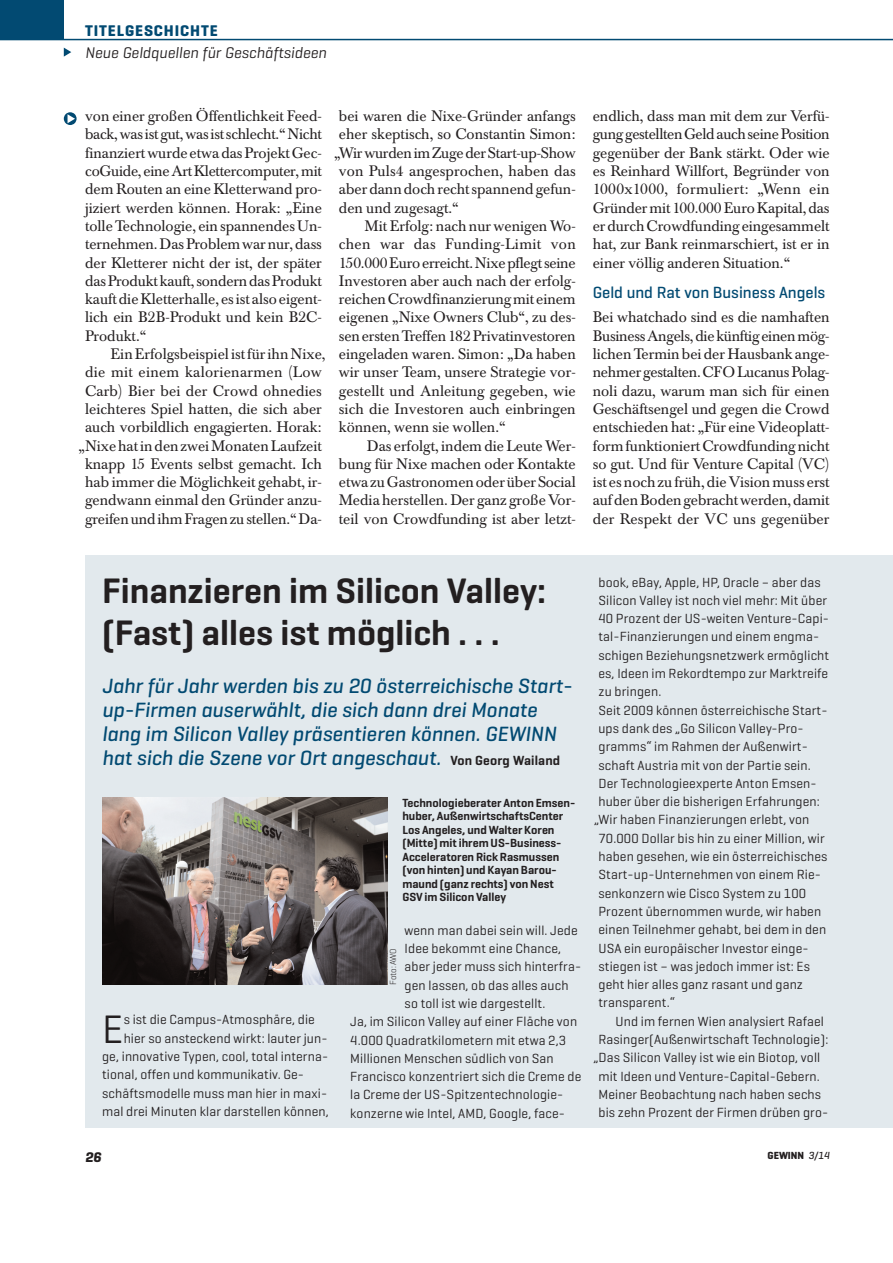
<style>
.page{position:relative;width:893px;height:1263px;background:#fff}
.page>*{position:absolute;margin:0;border:0;box-sizing:border-box;transform-origin:0 0}
.t1{font:40.35px "Geogrotesque";color:#231f20}
.t2{font:600 36px/42px "Geogrotesque";color:#231f20}
.t3{font:italic 500 21px/24px "Geogrotesque";color:#024a72}
.t4{font:500 16.5px "Geogrotesque";color:#024a72}
.t5{font:italic 15.75px "Geogrotesque";color:#231f20}
.t6{font:700 15.75px "Geogrotesque";letter-spacing:.055em;color:#024a72}
.t7{font:15px/18.3px "Baskerville BE";color:#231f20;text-align:justify}
.t8{font:15px "Baskerville BE";letter-spacing:.02em;color:#231f20}
.t9{font:italic 700 14.25px "Geogrotesque";color:#231f20}
.t10{font:13.5px "Geogrotesque";letter-spacing:.01em;color:#231f20}
.t11{font:600 12px/13.5px "Geogrotesque";color:#231f20}
.t12{font:700 10.5px "Geogrotesque";color:#231f20}
.t13{font:300 9px "Geogrotesque";letter-spacing:-.025em;color:#231f20}
.s1{font-weight:600;font-style:normal;font-size:13.5px;color:#231f20}
.s2{font-weight:500;font-style:italic}
</style>
<div class="page">
<div style="left:0;top:0;width:64px;height:40px;background:#024a72"></div>
<hr style="left:0;top:39px;width:892px;height:1px;background:#024a72">
<svg style="left:64px;top:48px;width:7px;height:9px"></svg>
<svg style="left:64px;top:112px;width:13px;height:13px"></svg>
<div style="left:85px;top:555px;width:807px;height:573px;background:#e2e9ed"></div>
<img style="left:102px;top:798px;width:285px;height:186px">
<p class="t6" style="left:85px;top:22px;width:134px">TITELGESCHICHTE</p>
<p class="t5" style="left:85px;top:44px;width:243px">Neue Geldquellen für Geschäftsideen</p>
<p class="t7" style="left:85px;top:109px;width:238px">von einer großen Öffentlichkeit Feed&shy;back, was ist gut, was ist schlecht.“ Nicht finanziert wurde etwa das Projekt Gec&shy;coGuide, eine Art Klettercomputer, mit dem Routen an eine Kletterwand pro&shy;jiziert werden können. Horak: „Eine tolle Technologie, ein spannendes Un&shy;ternehmen. Das Problem war nur, dass der Kletterer nicht der ist, der später das Produkt kauft, sondern das Produkt kauft die Kletterhalle, es ist also eigent&shy;lich ein B2B-Produkt und kein B2C-Produkt.“</p>
<p class="t7" style="left:78px;top:346px;width:248px;text-align:right">Ein Erfolgsbeispiel ist für ihn Nixe,<br>die mit einem kalorienarmen (Low Carb) Bier bei der Crowd ohnedies leichteres Spiel hatten, die sich aber auch vorbildlich engagierten. Horak: „Nixe hat in den zwei Monaten Laufzeit knapp 15 Events selbst gemacht. Ich hab immer die Möglichkeit gehabt, ir&shy;gendwann einmal den Gründer anzu&shy;greifen und ihm Fragen zu stellen.“ Da-</p>
<p class="t7" style="left:339px;top:109px;width:238px">bei waren die Nixe-Gründer anfangs</p>
<p class="t7" style="left:339px;top:127px;width:238px">eher skeptisch, so Constantin Simon:</p>
<p class="t7" style="left:334px;top:145px;width:243px">„Wir wurden im Zuge der Start-up-Show</p>
<p class="t7" style="left:339px;top:163px;width:238px">von Puls4 angesprochen, haben das</p>
<p class="t7" style="left:339px;top:182px;width:238px">aber dann doch recht spannend gefun-</p>
<p class="t7" style="left:339px;top:200px;width:121px">den und zugesagt.“</p>
<p class="t7" style="left:364px;top:218px;width:213px">Mit Erfolg: nach nur wenigen Wo-</p>
<p class="t8" style="left:339px;top:238px;width:238px">chen war das Funding-Limit von</p>
<p class="t7" style="left:339px;top:255px;width:238px">150.000 Euro erreicht. Nixe pflegt seine</p>
<p class="t7" style="left:339px;top:273px;width:238px">Investoren aber auch nach der erfolg-</p>
<p class="t7" style="left:339px;top:292px;width:238px">reichen Crowdfinanzierung mit einem</p>
<p class="t7" style="left:339px;top:310px;width:238px">eigenen „Nixe Owners Club“, zu des-</p>
<p class="t7" style="left:339px;top:328px;width:238px">sen ersten Treffen 182 Privatinvestoren</p>
<p class="t7" style="left:339px;top:346px;width:238px">eingeladen waren. Simon: „Da haben</p>
<p class="t7" style="left:339px;top:365px;width:238px">wir unser Team, unsere Strategie vor-</p>
<p class="t7" style="left:339px;top:383px;width:238px">gestellt und Anleitung gegeben, wie</p>
<p class="t7" style="left:339px;top:401px;width:238px">sich die Inves toren auch einbringen</p>
<p class="t7" style="left:339px;top:420px;width:168px">können, wenn sie wollen.“</p>
<p class="t7" style="left:367px;top:438px;width:210px">Das erfolgt, indem die Leute Wer-</p>
<p class="t7" style="left:339px;top:456px;width:238px">bung für Nixe machen oder Kontakte</p>
<p class="t7" style="left:339px;top:475px;width:238px">etwa zu Gastronomen oder über Social</p>
<p class="t7" style="left:339px;top:493px;width:238px">Media herstellen. Der ganz große Vor-</p>
<p class="t7" style="left:339px;top:511px;width:238px">teil von Crowdfunding ist aber letzt-</p>
<p class="t7" style="left:592px;top:109px;width:238px">endlich, dass man mit dem zur Verfü&shy;gung gestellten Geld auch seine Position gegenüber der Bank stärkt. Oder wie es Reinhard Willfort, Begründer von 1000x1000, formuliert: „Wenn ein Gründer mit 100.000 Euro Kapital, das er durch Crowdfunding eingesammelt hat, zur Bank reinmarschiert, ist er in einer völlig anderen Situation.“</p>
<p class="t4" style="left:592px;top:287px;width:234px">Geld und Rat von Business Angels</p>
<p class="t7" style="left:592px;top:310px;width:238px">Bei whatchado sind es die namhaften Business Angels, die künftig einen mög&shy;lichen Termin bei der Hausbank ange&shy;nehmer gestalten. CFO Lucanus Polag - noli dazu, warum man sich für einen Geschäftsengel und gegen die Crowd entschieden hat: „Für eine Videoplatt&shy;form funktioniert Crowdfunding nicht so gut. Und für Venture Capital (VC) ist es noch zu früh, die Vision muss erst auf den Boden gebracht werden, damit der Respekt der VC uns gegenüber</p>
<h2 class="t2" style="left:102px;top:573px;width:445px">Finanzieren im Silicon Valley: (Fast) alles ist möglich . . .</h2>
<h3 class="t3" style="left:102px;top:676px;width:472px">Jahr für Jahr werden bis zu 20 österreichische Start&shy;up-Firmen auserwählt, die sich dann drei Monate lang im Silicon Valley präsentieren können. GEWINN hat sich die Szene vor Ort angeschaut. <span class="s1">Von Georg Wailand</span></h3>
<p class="t11" style="left:402px;top:797px;width:174px">Technologieberater Anton Emsen&shy;huber, AußenwirtschaftsCenter<br>Los Angeles, und Walter Koren (Mitte) mit ihrem US-Business-<br>Acceleratoren Rick Rasmussen (von hinten) und Kayan Barou&shy;maund (ganz rechts) von Nest<br>GSV im Silicon Valley</p>
<h1 class="t1" style="left:102px;top:1014px;width:23px">E</h1>
<p class="t10" style="left:124px;top:1015px;width:193px">s ist die Campus-Atmosphäre, die</p>
<p class="t10" style="left:124px;top:1033px;width:205px">hier so ansteckend wirkt: lauter jun-</p>
<p class="t10" style="left:102px;top:1052px;width:227px">ge, innovative Typen, cool, total interna-</p>
<p class="t10" style="left:102px;top:1070px;width:203px">tional, offen und kommunikativ. Ge-</p>
<p class="t10" style="left:102px;top:1088px;width:226px">schäftsmodelle muss man hier in maxi-</p>
<p class="t10" style="left:102px;top:1106px;width:228px">mal drei Minuten klar darstellen können,</p>
<p class="t10" style="left:404px;top:925px;width:175px">wenn man dabei sein will. Jede</p>
<p class="t10" style="left:404px;top:944px;width:158px">Idee bekommt eine Chance,</p>
<p class="t10" style="left:404px;top:962px;width:178px">aber jeder muss sich hinterfra-</p>
<p class="t10" style="left:404px;top:980px;width:165px">gen lassen, ob das alles auch</p>
<p class="t10" style="left:404px;top:999px;width:142px">so toll ist wie dargestellt.</p>
<p class="t10" style="left:350px;top:1017px;width:228px">Ja, im Silicon Valley auf einer Fläche von</p>
<p class="t10" style="left:350px;top:1035px;width:217px">4.000 Quadratkilometern mit etwa 2,3</p>
<p class="t10" style="left:350px;top:1053px;width:205px">Millionen Menschen südlich von San</p>
<p class="t10" style="left:350px;top:1072px;width:233px">Francisco konzentriert sich die Creme de</p>
<p class="t10" style="left:350px;top:1090px;width:215px">la Creme der US-Spitzentechnologie-</p>
<p class="t10" style="left:350px;top:1108px;width:216px">konzerne wie Intel, AMD, Google, face-</p>
<p class="t13" style="left:390px;top:985px;width:37px;rotate:-90deg">Foto: AWO</p>
<p class="t10" style="left:598px;top:577px;width:224px">book, eBay, Apple, HP, Oracle – aber das</p>
<p class="t10" style="left:598px;top:595px;width:230px">Silicon Valley ist noch viel mehr: Mit über</p>
<p class="t10" style="left:598px;top:614px;width:232px">40 Prozent der US-weiten Venture-Capi-</p>
<p class="t10" style="left:598px;top:632px;width:222px">tal-Finanzierungen und einem engma-</p>
<p class="t10" style="left:598px;top:650px;width:232px">schigen Beziehungsnetzwerk ermöglicht</p>
<p class="t10" style="left:598px;top:669px;width:231px">es, Ideen im Rekordtempo zur Marktreife</p>
<p class="t10" style="left:598px;top:687px;width:64px">zu bringen.</p>
<p class="t10" style="left:598px;top:705px;width:231px">Seit 2009 können österreichische Start-</p>
<p class="t10" style="left:598px;top:723px;width:207px">ups dank des „Go Silicon Valley-Pro-</p>
<p class="t10" style="left:598px;top:742px;width:211px">gramms“ im Rahmen der Außenwirt-</p>
<p class="t10" style="left:598px;top:760px;width:214px">schaft Austria mit von der Partie sein.</p>
<p class="t10" style="left:598px;top:778px;width:220px">Der Technologieexperte Anton Emsen-</p>
<p class="t10" style="left:598px;top:797px;width:223px">huber über die bisherigen Erfahrungen:</p>
<p class="t10" style="left:594px;top:815px;width:216px">„Wir haben Finanzierungen erlebt, von</p>
<p class="t10" style="left:598px;top:833px;width:228px">70.000 Dollar bis hin zu einer Million, wir</p>
<p class="t10" style="left:598px;top:852px;width:230px">haben gesehen, wie ein österreichisches</p>
<p class="t10" style="left:598px;top:870px;width:224px">Start-up-Unternehmen von einem Rie-</p>
<p class="t10" style="left:598px;top:888px;width:209px">senkonzern wie Cisco System zu 100</p>
<p class="t10" style="left:598px;top:906px;width:224px">Prozent übernommen wurde, wir haben</p>
<p class="t10" style="left:598px;top:925px;width:229px">einen Teilnehmer gehabt, bei dem in den</p>
<p class="t10" style="left:598px;top:943px;width:212px">USA ein europäischer Investor einge-</p>
<p class="t10" style="left:598px;top:961px;width:213px">stiegen ist – was jedoch immer ist: Es</p>
<p class="t10" style="left:598px;top:980px;width:206px">geht hier alles ganz rasant und ganz</p>
<p class="t10" style="left:598px;top:998px;width:78px">transparent.“</p>
<p class="t10" style="left:615px;top:1016px;width:210px">Und im fernen Wien analysiert Rafael</p>
<p class="t10" style="left:598px;top:1035px;width:231px">Rasinger(Außenwirtschaft Technologie):</p>
<p class="t10" style="left:593px;top:1053px;width:228px">„Das Silicon Valley ist wie ein Biotop, voll</p>
<p class="t10" style="left:598px;top:1071px;width:223px">mit Ideen und Venture-Capital-Gebern.</p>
<p class="t10" style="left:598px;top:1089px;width:224px">Meiner Beobachtung nach haben sechs</p>
<p class="t10" style="left:598px;top:1108px;width:231px">bis zehn Prozent der Firmen drüben gro-</p>
<p class="t9" style="left:85px;top:1149px;width:18px">26</p>
<p class="t12" style="left:767px;top:1149px;width:64px">GEWINN <span class="s2">3/14</span></p>
</div>
